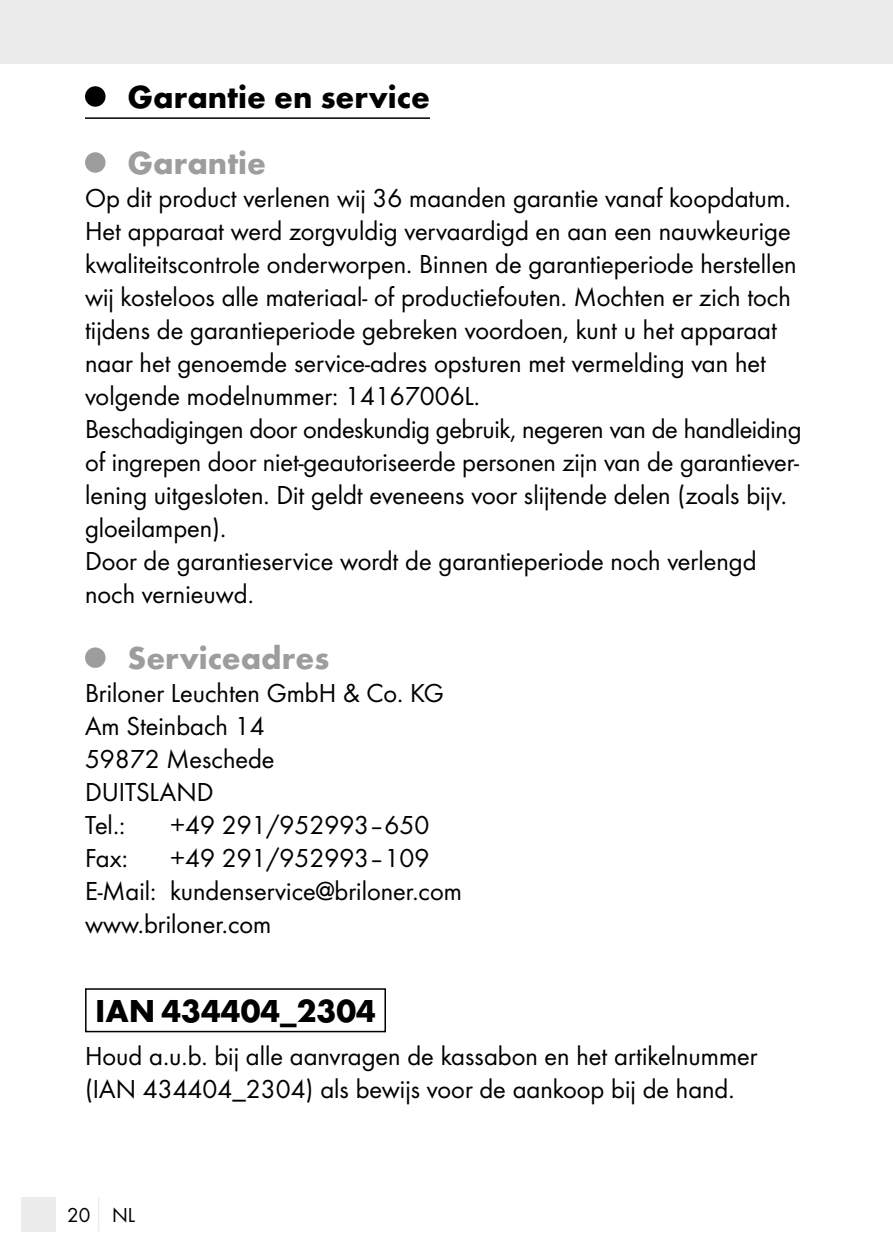
<style>
.page{position:relative;width:893px;height:1259px;background:#fff}
.page>*{position:absolute;margin:0;border:0;box-sizing:border-box;transform-origin:0 0}
.t1{font:700 33px "Futura";color:#000}
.t2{font:700 33px "Futura";color:#9c9d9d}
.t3{font:27px/33px "Futura Boo";color:#000}
.t4{font:21px "Futura Boo";color:#000}
</style>
<div class="page">
<div style="left:0;top:0;width:893px;height:64px;background:#ececec"></div>
<div style="left:21px;top:1197px;width:34px;height:34px;background:#ececec"></div>
<hr style="left:98px;top:1197px;width:1px;height:34px;background:#ececec">
<hr style="left:85px;top:117px;width:345px;height:2px;background:#000">
<div style="left:85px;top:86px;width:21px;height:21px;background:#000;border-radius:50%"></div>
<div style="left:85px;top:152px;width:21px;height:21px;background:#9c9d9d;border-radius:50%"></div>
<div style="left:85px;top:647px;width:21px;height:21px;background:#9c9d9d;border-radius:50%"></div>
<div style="left:85px;top:988px;width:301px;height:44px;border:2px solid #000"></div>
<p class="t1" style="left:128px;top:77px;width:304px">Garantie en service</p>
<p class="t2" style="left:128px;top:143px;width:140px">Garantie</p>
<p class="t3" style="left:85px;top:181px;width:718px">Op dit product verlenen wij 36 maanden garantie vanaf koopdatum.<br>Het apparaat werd zorgvuldig vervaardigd en aan een nauwkeurige kwaliteitscontrole onderworpen. Binnen de garantieperiode herstellen wij kosteloos alle materiaal- of productiefouten. Mochten er zich toch tijdens de garantieperiode gebreken voordoen, kunt u het apparaat naar het genoemde service-adres opsturen met vermelding van het volgende modelnummer: 14167006L.<br>Beschadigingen door ondeskundig gebruik, negeren van de handleiding of ingrepen door niet-geautoriseerde personen zijn van de garantiever&shy;lening uitgesloten. Dit geldt eveneens voor slijtende delen (zoals bijv. gloeilampen).<br>Door de garantieservice wordt de garantieperiode noch verlengd noch vernieuwd.</p>
<p class="t2" style="left:128px;top:638px;width:203px">Serviceadres</p>
<p class="t3" style="left:85px;top:676px;width:360px">Briloner Leuchten GmbH &amp; Co. KG<br>Am Steinbach 14<br>59872 Meschede<br>DUITSLAND<br>Tel.:</p>
<p class="t3" style="left:170px;top:808px;width:261px">+49 291/952993‒650</p>
<p class="t3" style="left:85px;top:841px;width:378px;text-indent:85px">+49 291/952993–109<br>E-Mail: kundenservice@briloner.com www.briloner.com</p>
<p class="t3" style="left:85px;top:841px;width:44px">Fax:</p>
<p class="t1" style="left:95px;top:991px;width:282px">IAN 434404_2304</p>
<p class="t3" style="left:85px;top:1039px;width:674px">Houd a.u.b. bij alle aanvragen de kassabon en het artikelnummer (IAN 434404_2304) als bewijs voor de aankoop bij de hand.</p>
<p class="t4" style="left:67px;top:1202px;width:70px">20 NL</p>
</div>
